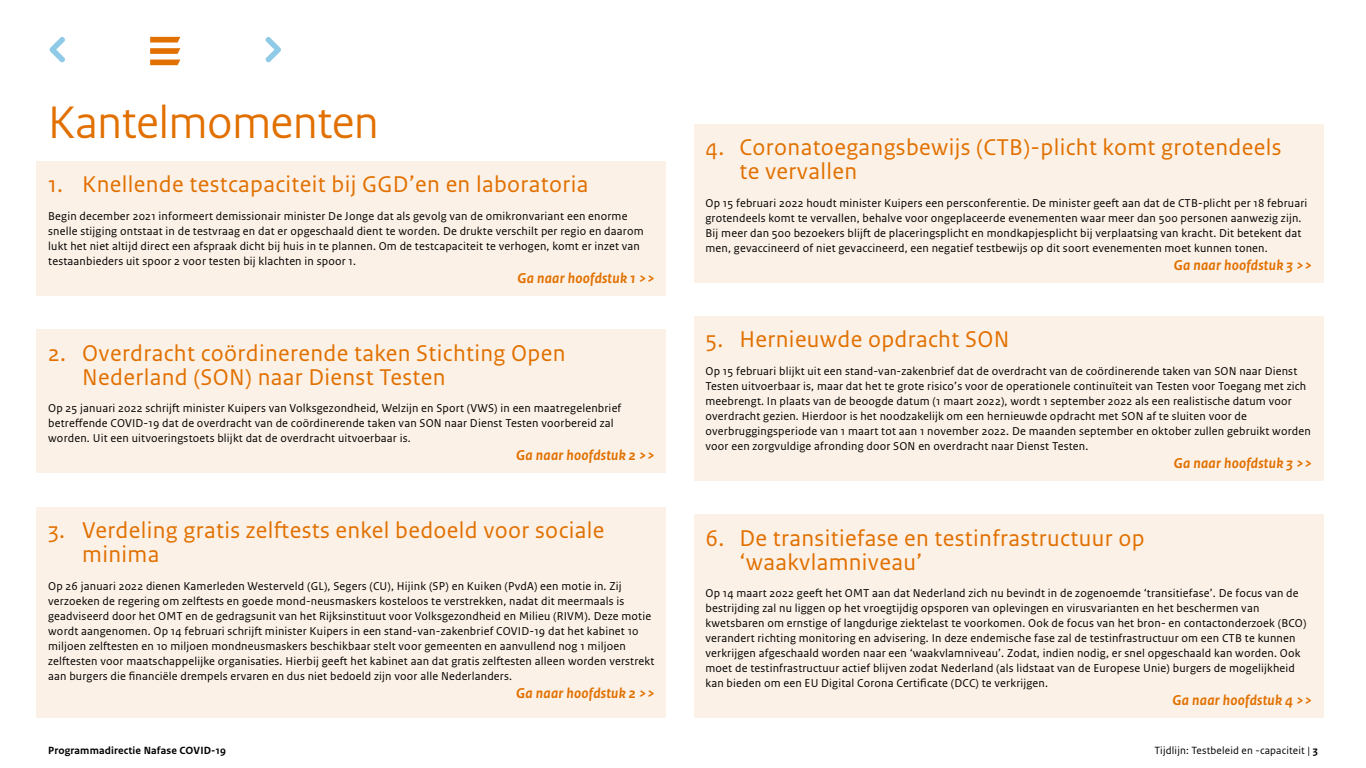
<style>
.page{position:relative;width:1366px;height:768px;background:#fff}
.page>*{position:absolute;margin:0;border:0;box-sizing:border-box;transform-origin:0 0}
.Heading_1{font:48px "Rijksoverheid Sans Heading";color:#e17000}
.Kader_Kop_Num{font:24px/24px "Rijksoverheid Sans Text";letter-spacing:.015em;color:#e17000}
.Kader_plat_Verwijzin{font:italic 700 15px "Rijksoverheid Sans Text";letter-spacing:.015em;color:#e17000}
.Kader_plat_Groot{font:12px/15px "Rijksoverheid Sans Text";letter-spacing:.015em;color:#000}
.t1{font:11px "Rijksoverheid Sans Text";letter-spacing:.015em;color:#000}
.t2{font:700 11px "Rijksoverheid Sans Text";letter-spacing:.015em;color:#000}
.s1{font-weight:700}
</style>
<div class="page">
<svg style="left:150px;top:37px;width:30px;height:17px"></svg>
<svg style="left:150px;top:60px;width:30px;height:5px"></svg>
<svg style="left:49px;top:37px;width:16px;height:26px"></svg>
<svg style="left:265px;top:36px;width:16px;height:27px"></svg>
<div style="left:37px;top:162px;width:629px;height:134px;background:#fcf1e6"></div>
<div style="left:37px;top:330px;width:629px;height:143px;background:#fcf1e6"></div>
<div style="left:37px;top:507px;width:629px;height:211px;background:#fcf1e6"></div>
<div style="left:694px;top:124px;width:629px;height:159px;background:#fcf1e6"></div>
<div style="left:694px;top:317px;width:629px;height:164px;background:#fcf1e6"></div>
<div style="left:694px;top:515px;width:629px;height:203px;background:#fcf1e6"></div>
<p class="Heading_1" style="left:48px;top:95px;width:332px">Kantelmomenten</p>
<h2 class="Kader_Kop_Num" style="left:48px;top:173px;width:542px">1. Knellende testcapaciteit bij GGD’en en laboratoria</h2>
<p class="Kader_plat_Groot" style="left:48px;top:209px;width:597px">Begin december 2021 informeert demissionair minister De Jonge dat als gevolg van de omikronvariant een enorme snelle stijging ontstaat in de testvraag en dat er opgeschaald dient te worden. De drukte verschilt per regio en daarom lukt het niet altijd direct een afspraak dicht bij huis in te plannen. Om de testcapaciteit te verhogen, komt er inzet van testaanbieders uit spoor 2 voor testen bij klachten in spoor 1.</p>
<p class="Kader_plat_Verwijzin" style="left:518px;top:270px;width:139px">Ga naar hoofdstuk 1 &gt;&gt;</p>
<h2 class="Kader_Kop_Num" style="left:82px;top:341px;width:485px;text-indent:-34px">2. Overdracht coördinerende taken Stichting Open<br>Nederland (SON) naar Dienst Testen</h2>
<p class="Kader_plat_Groot" style="left:48px;top:401px;width:575px">Op 25 januari 2022 schrijft minister Kuipers van Volksgezondheid, Welzijn en Sport (VWS) in een maatregelenbrief betreffende COVID-19 dat de overdracht van de coördinerende taken van SON naar Dienst Testen voorbereid zal worden. Uit een uitvoeringstoets blijkt dat de overdracht uitvoerbaar is.</p>
<p class="Kader_plat_Verwijzin" style="left:516px;top:447px;width:140px">Ga naar hoofdstuk 2 &gt;&gt;</p>
<h2 class="Kader_Kop_Num" style="left:82px;top:518px;width:524px;text-indent:-34px">3. Verdeling gratis zelftests enkel bedoeld voor sociale minima</h2>
<p class="Kader_plat_Groot" style="left:48px;top:578px;width:608px">Op 26 januari 2022 dienen Kamerleden Westerveld (GL), Segers (CU), Hijink (SP) en Kuiken (PvdA) een motie in. Zij verzoeken de regering om zelftests en goede mond-neusmaskers kosteloos te verstrekken, nadat dit meermaals is geadviseerd door het OMT en de gedragsunit van het Rijksinstituut voor Volksgezondheid en Milieu (RIVM). Deze motie wordt aangenomen. Op 14 februari schrijft minister Kuipers in een stand-van-zakenbrief COVID-19 dat het kabinet 10 miljoen zelftesten en 10 miljoen mondneusmaskers beschikbaar stelt voor gemeenten en aanvullend nog 1 miljoen zelftesten voor maatschappelijke organisaties. Hierbij geeft het kabinet aan dat gratis zelftesten alleen worden verstrekt aan burgers die financiële drempels ervaren en dus niet bedoeld zijn voor alle Nederlanders.</p>
<p class="Kader_plat_Verwijzin" style="left:516px;top:684px;width:140px">Ga naar hoofdstuk 2 &gt;&gt;</p>
<h2 class="Kader_Kop_Num" style="left:740px;top:136px;width:543px;text-indent:-34px">4. Coronatoegangsbewijs (CTB)-plicht komt grotendeels te vervallen</h2>
<p class="Kader_plat_Groot" style="left:706px;top:196px;width:603px">Op 15 februari 2022 houdt minister Kuipers een persconferentie. De minister geeft aan dat de CTB-plicht per 18 februari grotendeels komt te vervallen, behalve voor ongeplaceerde evenementen waar meer dan 500 personen aanwezig zijn.<br>Bij meer dan 500 bezoekers blijft de placeringsplicht en mondkapjesplicht bij verplaatsing van kracht. Dit betekent dat men, gevaccineerd of niet gevaccineerd, een negatief testbewijs op dit soort evenementen moet kunnen tonen.</p>
<p class="Kader_plat_Verwijzin" style="left:1174px;top:256px;width:140px">Ga naar hoofdstuk 3 &gt;&gt;</p>
<h2 class="Kader_Kop_Num" style="left:706px;top:328px;width:305px">5. Hernieuwde opdracht SON</h2>
<p class="Kader_plat_Groot" style="left:706px;top:364px;width:607px">Op 15 februari blijkt uit een stand-van-zakenbrief dat de overdracht van de coördinerende taken van SON naar Dienst Testen uitvoerbaar is, maar dat het te grote risico’s voor de operationele continuïteit van Testen voor Toegang met zich meebrengt. In plaats van de beoogde datum (1 maart 2022), wordt 1 september 2022 als een realistische datum voor overdracht gezien. Hierdoor is het noodzakelijk om een hernieuwde opdracht met SON af te sluiten voor de overbruggingsperiode van 1 maart tot aan 1 november 2022. De maanden september en oktober zullen gebruikt worden voor een zorgvuldige afronding door SON en overdracht naar Dienst Testen.</p>
<p class="Kader_plat_Verwijzin" style="left:1174px;top:455px;width:140px">Ga naar hoofdstuk 3 &gt;&gt;</p>
<h2 class="Kader_Kop_Num" style="left:740px;top:526px;width:407px;text-indent:-34px">6. De transitiefase en testinfrastructuur op ‘waakvlamniveau’</h2>
<p class="Kader_plat_Groot" style="left:706px;top:586px;width:602px">Op 14 maart 2022 geeft het OMT aan dat Nederland zich nu bevindt in de zogenoemde ‘transitiefase’. De focus van de bestrijding zal nu liggen op het vroegtijdig opsporen van oplevingen en virusvarianten en het beschermen van kwetsbaren om ernstige of langdurige ziektelast te voorkomen. Ook de focus van het bron- en contactonderzoek (BCO) verandert richting monitoring en advisering. In deze endemische fase zal de testinfrastructuur om een CTB te kunnen verkrijgen afgeschaald worden naar een ‘waakvlamniveau’. Zodat, indien nodig, er snel opgeschaald kan worden. Ook moet de testinfrastructuur actief blijven zodat Nederland (als lidstaat van de Europese Unie) burgers de mogelijkheid kan bieden om een EU Digital Corona Certificate (DCC) te verkrijgen.</p>
<p class="Kader_plat_Verwijzin" style="left:1173px;top:692px;width:141px">Ga naar hoofdstuk 4 &gt;&gt;</p>
<p class="t2" style="left:48px;top:744px;width:179px">Programmadirectie Nafase COVID-19</p>
<p class="t1" style="left:1154px;top:744px;width:165px">Tijdlijn: Testbeleid en -capaciteit | <span class="s1">3</span></p>
</div>
